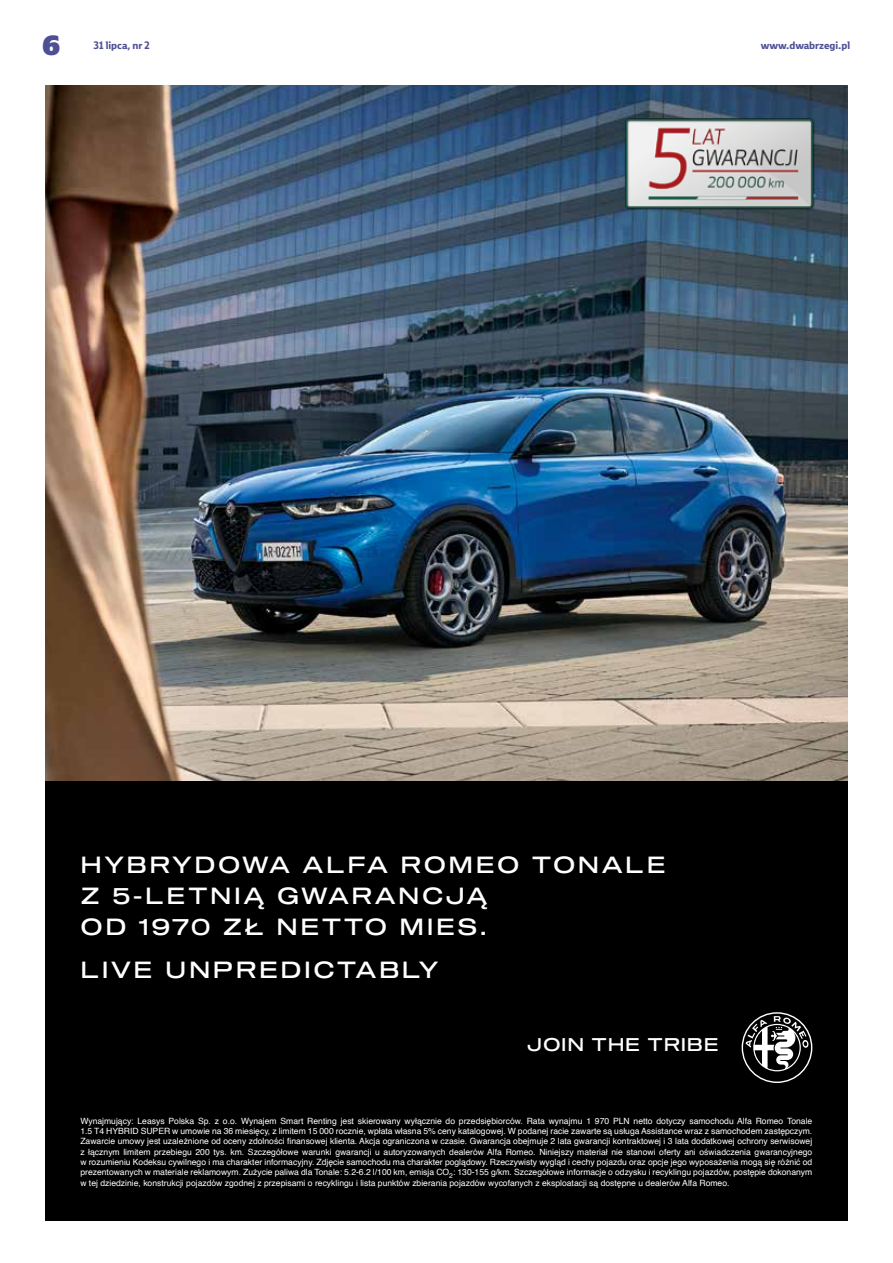
<style>
.page{position:relative;width:893px;height:1263px;background:#fff}
.page>*{position:absolute;margin:0;border:0;box-sizing:border-box;transform-origin:0 0}
.t1{font:27px "Ebony Bl";color:#4e5096}
.t2{font:22.95px/31px "Sequel 100 Black 45";letter-spacing:.11em;color:#fff}
.t3{font:18px "Sequel 100 Black 45";letter-spacing:.04em;color:#fff}
.t4{font:700 10.5px "Ebony";color:#4e5096}
.t5{font:8.55px/10.4px "Helvetica";color:#fff;text-align:justify}
</style>
<div class="page">
<img style="left:45px;top:85px;width:803px;height:696px">
<div style="left:45px;top:781px;width:803px;height:439px;background:#000"></div>
<svg style="left:742px;top:1012px;width:70px;height:71px"></svg>
<img style="left:616px;top:109px;width:207px;height:109px">
<h1 class="t1" style="left:43px;top:27px;width:19px">6</h1>
<p class="t4" style="left:93px;top:38px;width:58px">31 lipca, nr 2</p>
<p class="t4" style="left:761px;top:38px;width:91px">www.dwabrzegi.pl</p>
<h2 class="t2" style="left:80px;top:850px;width:587px">HYBRYDOWA ALFA ROMEO TONALE<br>Z 5-LETNIĄ GWARANCJĄ<br>OD 1970 ZŁ NETTO MIES.</h2>
<h2 class="t2" style="left:80px;top:955px;width:359px">LIVE UNPREDICTABLY</h2>
<h3 class="t3" style="left:527px;top:1031px;width:193px">JOIN THE TRIBE</h3>
<p class="t5" style="left:80px;top:1116px;width:733px">Wynajmujący: Leasys Polska Sp. z o.o. Wynajem Smart Renting jest skierowany wyłącznie do przedsiębiorców. Rata wynajmu 1 970 PLN netto dotyczy samochodu Alfa Romeo Tonale 1.5 T4 HYBRID SUPER w umowie na 36 miesięcy, z limitem 15 000 rocznie, wpłata własna 5% ceny katalogowej. W podanej racie zawarte są usługa Assistance wraz z samochodem zastępczym.<br>Zawarcie umowy jest uzależnione od oceny zdolności finansowej klienta. Akcja ograniczona w czasie. Gwarancja obejmuje 2 lata gwarancji kontraktowej i 3 lata dodatkowej ochrony serwisowej z łącznym limitem przebiegu 200 tys. km. Szczegółowe warunki gwarancji u autoryzowanych dealerów Alfa Romeo. Niniejszy materiał nie stanowi oferty ani oświadczenia gwarancyjnego w rozumieniu Kodeksu cywilnego i ma charakter informacyjny. Zdjęcie samochodu ma charakter poglądowy. Rzeczywisty wygląd i cechy pojazdu oraz opcje jego wyposażenia mogą się różnić od prezentowanych w materiale reklamowym. Zużycie paliwa dla Tonale: 5.2-6.2 l/100 km, emisja CO<sub>2</sub>: 130-155 g/km. Szczegółowe informacje o odzysku i recyklingu pojazdów, postępie dokonanym w tej dziedzinie, konstrukcji pojazdów zgodnej z przepisami o recyklingu i lista punktów zbierania pojazdów wycofanych z eksploatacji są dostępne u dealerów Alfa Romeo.</p>
</div>
